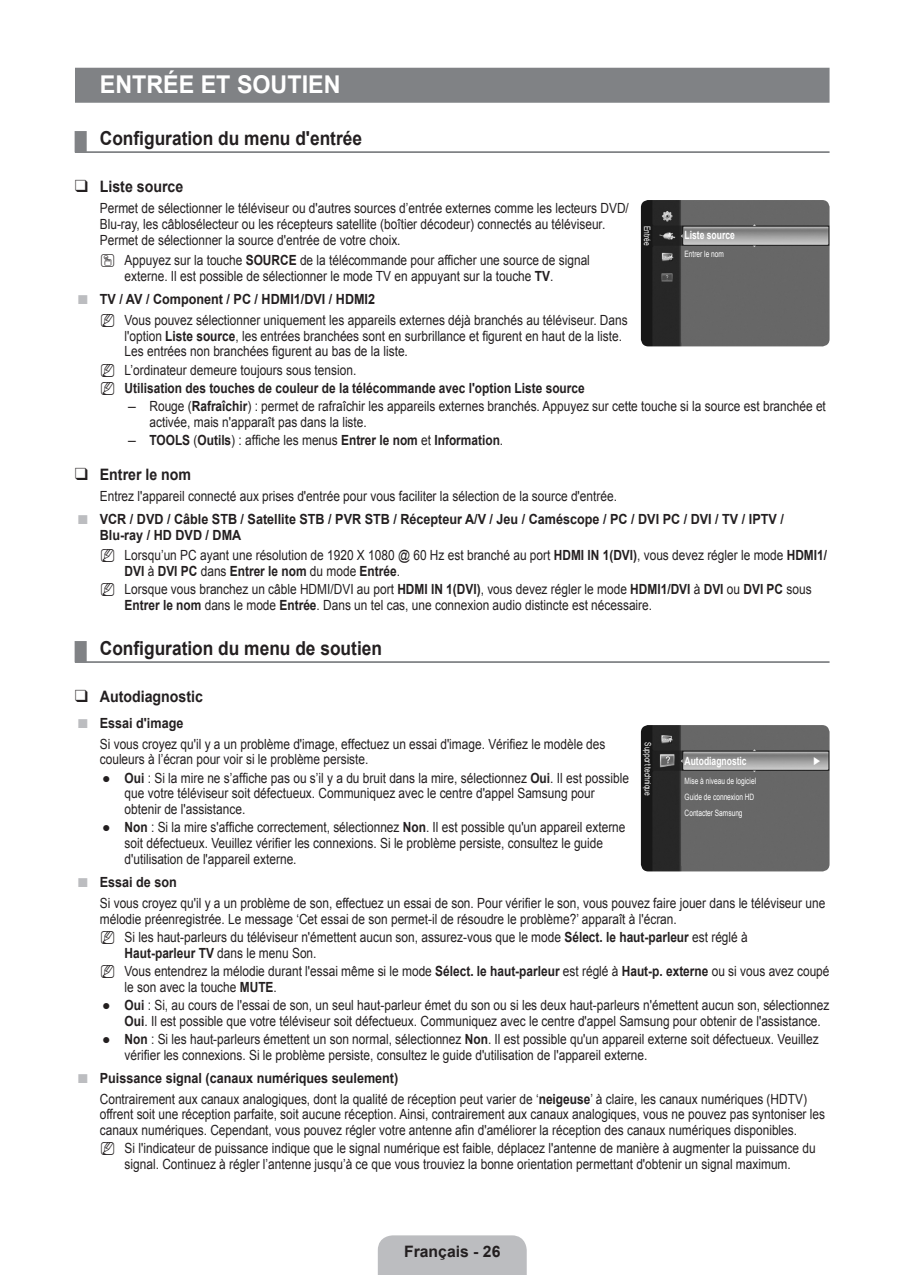
<style>
.page{position:relative;width:903px;height:1275px;background:#fff}
.page>*{position:absolute;margin:0;border:0;box-sizing:border-box;transform-origin:0 0}
.t1{font:700 24.5px "Arial";color:#fff;scale:.95 1}
.t2{font:700 19.25px "Arial";color:#231f20;scale:.9 1}
.t3{font:700 15.75px "Arial";color:#231f20;scale:.9 1}
.t4{font:700 15.75px "Arial";color:#231f20}
.t5{font:14px/15.8px "Arial";color:#231f20;scale:.85 1}
.t6{font:700 14px/15.8px "Arial";color:#231f20;scale:.9 1}
.t7{font:14px "Arial";color:#231f20}
.t8{font:700 11.38px "Arial";color:#fff;scale:.75 1}
.t9{font:8.75px/15.9px "Arial";color:#fff;scale:.75 1}
.s1{font-weight:700}
</style>
<div class="page">
<div style="left:378px;top:1235px;width:148px;height:40px;background:#bcbdc0"></div>
<div style="left:75px;top:68px;width:754px;height:35px;background:#808285"></div>
<hr style="left:75px;top:151px;width:754px;height:2px;background:#808285">
<hr style="left:75px;top:661px;width:754px;height:2px;background:#808285">
<img style="left:640px;top:725px;width:189px;height:146px;border-radius:7px">
<img style="left:640px;top:200px;width:189px;height:146px;border-radius:7px">
<svg style="left:75px;top:151px;width:12px;height:1px"></svg>
<svg style="left:75px;top:661px;width:12px;height:1px"></svg>
<h1 class="t1" style="left:100px;top:68px;width:34px">Entrée</h1>
<h1 class="t1" style="left:201px;top:68px;width:55px">et soutien</h1>
<h2 class="t2" style="left:100px;top:126px;width:293px">Configuration du menu d'entrée</h2>
<p class="t3" style="left:100px;top:176px;width:94px">Liste source</p>
<p class="t5" style="left:100px;top:200px;width:624px">Permet de sélectionner le téléviseur ou d'autres sources d’entrée externes comme les lecteurs DVD/<br>Blu-ray, les câblosélecteur ou les récepteurs satellite (boîtier décodeur) connectés au téléviseur.<br>Permet de sélectionner la source d'entrée de votre choix.</p>
<p class="t5" style="left:125px;top:253px;width:549px">Appuyez sur la touche <span class="s1">SOURCE</span> de la télécommande pour afficher une source de signal externe. Il est possible de sélectionner le mode TV en appuyant sur la touche <span class="s1">TV</span>.</p>
<p class="t6" style="left:100px;top:292px;width:307px">TV / AV / Component / PC / HDMI1/DVI / HDMI2</p>
<p class="t5" style="left:125px;top:312px;width:593px">Vous pouvez sélectionner uniquement les appareils externes déjà branchés au téléviseur. Dans l'option <span class="s1">Liste source</span>, les entrées branchées sont en surbrillance et figurent en haut de la liste.<br>Les entrées non branchées figurent au bas de la liste.</p>
<p class="t5" style="left:125px;top:362px;width:274px">L’ordinateur demeure toujours sous tension.</p>
<p class="t5" style="left:149px;top:379px;width:797px;line-height:18.2px;text-indent:-25px"><span class="s1">Utilisation des touches de couleur de la télécommande avec l'option Liste source<br></span>Rouge (<span class="s1">Rafraîchir</span>) : permet de rafraîchir les appareils externes branchés. Appuyez sur cette touche si la source est branchée et</p>
<p class="t5" style="left:149px;top:413px;width:417px;line-height:18.2px">activée, mais n'apparaît pas dans la liste.<br><span class="s1">TOOLS</span> (<span class="s1">Outils</span>) : affiche les menus <span class="s1">Entrer le nom</span> et <span class="s1">Information</span>.</p>
<p class="t3" style="left:100px;top:464px;width:103px">Entrer le nom</p>
<p class="t5" style="left:100px;top:488px;width:610px">Entrez l'appareil connecté aux prises d'entrée pour vous faciliter la sélection de la source d'entrée.</p>
<p class="t6" style="left:100px;top:511px;width:761px">VCR / DVD / Câble STB / Satellite STB / PVR STB / Récepteur A/V / Jeu / Caméscope / PC / DVI PC / DVI / TV / IPTV /<br>Blu-ray / HD DVD / DMA</p>
<p class="t5" style="left:125px;top:548px;width:827px">Lorsqu’un PC ayant une résolution de 1920 X 1080 @ 60 Hz est branché au port <span class="s1">HDMI IN 1(DVI)</span>, vous devez régler le mode <span class="s1">HDMI1/<br>DVI</span> à <span class="s1">DVI PC</span> dans <span class="s1">Entrer le nom</span> du mode <span class="s1">Entrée</span>.</p>
<p class="t5" style="left:125px;top:582px;width:809px">Lorsque vous branchez un câble HDMI/DVI au port <span class="s1">HDMI IN 1(DVI)</span>, vous devez régler le mode <span class="s1">HDMI1/DVI</span> à <span class="s1">DVI</span> ou <span class="s1">DVI PC</span> sous<br><span class="s1">Entrer le nom</span> dans le mode <span class="s1">Entrée</span>. Dans un tel cas, une connexion audio distincte est nécessaire.</p>
<h2 class="t2" style="left:100px;top:635px;width:315px">Configuration du menu de soutien</h2>
<p class="t3" style="left:100px;top:686px;width:116px">Autodiagnostic</p>
<p class="t6" style="left:100px;top:715px;width:94px">Essai d'image</p>
<p class="t5" style="left:100px;top:736px;width:596px">Si vous croyez qu'il y a un problème d'image, effectuez un essai d'image. Vérifiez le modèle des couleurs à l’écran pour voir si le problème persiste.</p>
<p class="t5" style="left:125px;top:770px;width:594px"><span class="s1">Oui</span> : Si la mire ne s’affiche pas ou s’il y a du bruit dans la mire, sélectionnez <span class="s1">Oui</span>. Il est possible que votre téléviseur soit défectueux. Communiquez avec le centre d'appel Samsung pour obtenir de l'assistance.</p>
<p class="t5" style="left:125px;top:819px;width:590px"><span class="s1">Non</span> : Si la mire s'affiche correctement, sélectionnez <span class="s1">Non</span>. Il est possible qu'un appareil externe soit défectueux. Veuillez vérifier les connexions. Si le problème persiste, consultez le guide d'utilisation de l'appareil externe.</p>
<p class="t6" style="left:100px;top:874px;width:87px">Essai de son</p>
<p class="t5" style="left:100px;top:895px;width:854px">Si vous croyez qu'il y a un problème de son, effectuez un essai de son. Pour vérifier le son, vous pouvez faire jouer dans le téléviseur une mélodie préenregistrée. Le message ‘Cet essai de son permet-il de résoudre le problème?’ apparaît à l'écran.</p>
<p class="t5" style="left:125px;top:929px;width:734px">Si les haut-parleurs du téléviseur n'émettent aucun son, assurez-vous que le mode <span class="s1">Sélect. le haut-parleur</span> est réglé à<br><span class="s1">Haut-parleur TV</span> dans le menu Son.</p>
<p class="t5" style="left:125px;top:963px;width:830px">Vous entendrez la mélodie durant l'essai même si le mode <span class="s1">Sélect. le haut-parleur</span> est réglé à <span class="s1">Haut-p. externe</span> ou si vous avez coupé le son avec la touche <span class="s1">MUTE</span>.</p>
<p class="t5" style="left:125px;top:997px;width:830px"><span class="s1">Oui</span> : Si, au cours de l'essai de son, un seul haut-parleur émet du son ou si les deux haut-parleurs n'émettent aucun son, sélectionnez<br><span class="s1">Oui</span>. Il est possible que votre téléviseur soit défectueux. Communiquez avec le centre d'appel Samsung pour obtenir de l'assistance.</p>
<p class="t5" style="left:125px;top:1031px;width:817px"><span class="s1">Non</span> : Si les haut-parleurs émettent un son normal, sélectionnez <span class="s1">Non</span>. Il est possible qu'un appareil externe soit défectueux. Veuillez vérifier les connexions. Si le problème persiste, consultez le guide d'utilisation de l'appareil externe.</p>
<p class="t5" style="left:100px;top:1067px;width:833px;line-height:20.7px"><span class="s1">Puissance signal (canaux numériques seulement)<br></span>Contrairement aux canaux analogiques, dont la qualité de réception peut varier de ‘<span class="s1">neigeuse</span>’ à claire, les canaux numériques (HDTV)</p>
<p class="t5" style="left:100px;top:1106px;width:854px">offrent soit une réception parfaite, soit aucune réception. Ainsi, contrairement aux canaux analogiques, vous ne pouvez pas syntoniser les canaux numériques. Cependant, vous pouvez régler votre antenne afin d'améliorer la réception des canaux numériques disponibles.</p>
<p class="t5" style="left:125px;top:1140px;width:814px">Si l'indicateur de puissance indique que le signal numérique est faible, déplacez l'antenne de manière à augmenter la puissance du signal. Continuez à régler l’antenne jusqu’à ce que vous trouviez la bonne orientation permettant d'obtenir un signal maximum.</p>
<p class="t9" style="left:655px;top:226px;width:27px;rotate:90deg">Entrée</p>
<p class="t8" style="left:684px;top:228px;width:69px">Liste source</p>
<p class="t9" style="left:684px;top:246px;width:54px">Entrer le nom</p>
<p class="t7" style="left:128px;top:397px;width:9px">–</p>
<p class="t7" style="left:128px;top:431px;width:9px">–</p>
<p class="t9" style="left:655px;top:742px;width:73px;rotate:90deg">Support technique</p>
<p class="t8" style="left:684px;top:754px;width:84px">Autodiagnostic</p>
<p class="t8" style="left:812px;top:754px;width:13px">►</p>
<p class="t9" style="left:684px;top:773px;width:97px">Mise à niveau de logiciel<br>Guide de connexion HD<br>Contacter Samsung</p>
<p class="t7" style="left:102px;top:768px;width:10px">●</p>
<p class="t7" style="left:102px;top:818px;width:10px">●</p>
<p class="t7" style="left:102px;top:995px;width:10px">●</p>
<p class="t7" style="left:102px;top:1029px;width:10px">●</p>
<p class="t4" style="left:404px;top:1241px;width:98px">Français - 26</p>
</div>
